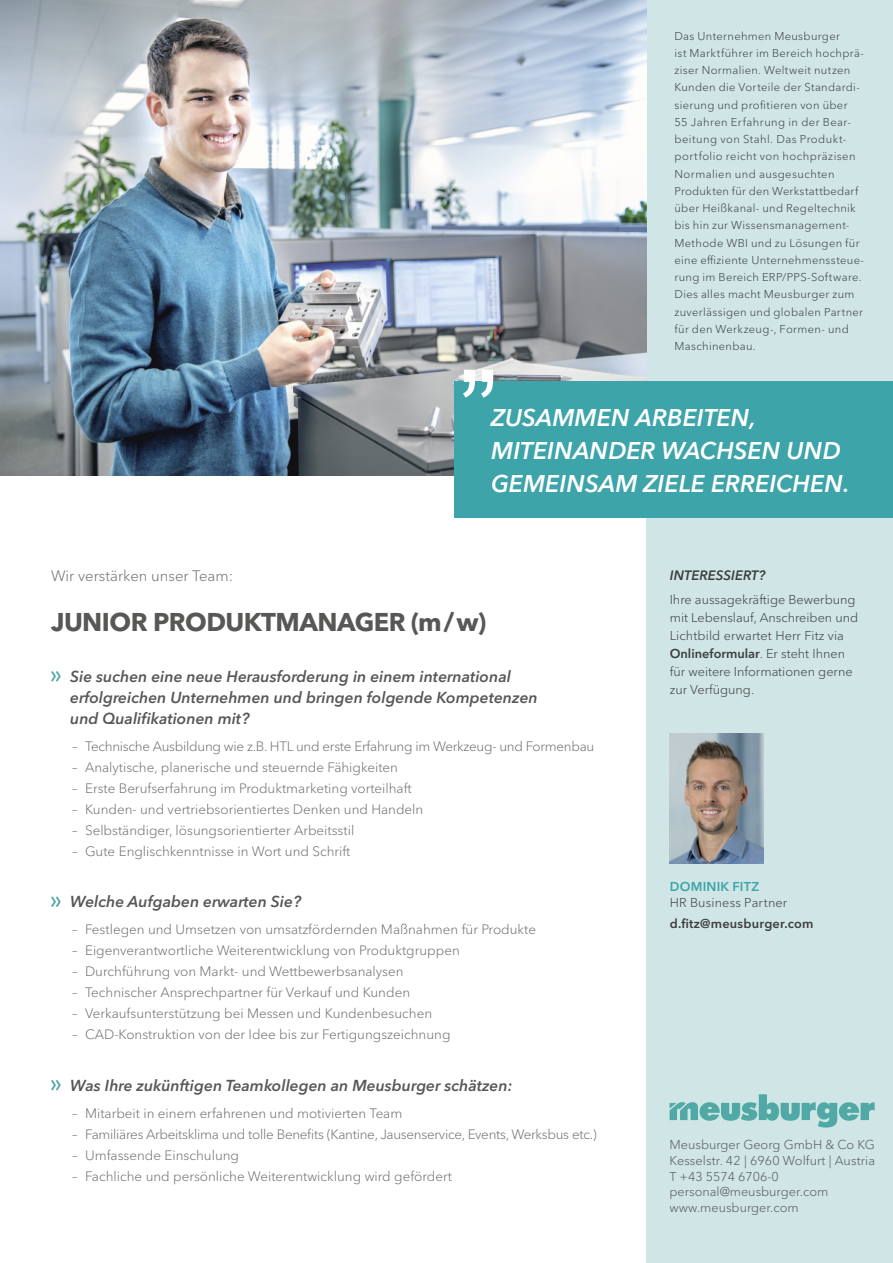
<style>
.page{position:relative;width:893px;height:1263px;background:#fff}
.page>*{position:absolute;margin:0;border:0;box-sizing:border-box;transform-origin:0 0}
.TITEL{font:700 25.5px "Avenir Next W1 G";letter-spacing:-.02em;color:#575756}
.t1{font:italic 600 24px/33px "Avenir Next W1 G";letter-spacing:.005em;color:#fff}
.FRAGE{font:italic 600 15.75px/21px "Avenir Next W1 G";color:#575756}
.Wir_verstärken_unser{font:300 15px "Avenir Next W1 G";color:#6e6e6e}
.t2{font:300 13.5px "Avenir Next W1 G";color:#6e6e6e}
.t3{font:300 13.5px "Avenir Next W1 G";letter-spacing:-.02em;color:#6e6e6e}
.t4{font:italic 600 13.5px "Avenir Next W1 G";color:#3d3d3c}
.t5{font:300 12.75px/18px "Avenir Next W1 G";color:#3d3d3c}
.t6{font:300 12.75px/15.8px "Avenir Next W1 G";color:#575756}
.t7{font:600 12.75px "Avenir Next W1 G";letter-spacing:.015em;color:#3d3d3c}
.t8{font:600 12.75px "Avenir Next W1 G";letter-spacing:.02em;color:#3da4a9}
.t9{font:300 11.25px/17.2px "Avenir Next W1 G";letter-spacing:.03em;color:#3d3d3c}
.s1{font-weight:600}
</style>
<div class="page">
<div style="left:646px;top:0;width:247px;height:1263px;background:#cfe5e6"></div>
<img style="left:670px;top:734px;width:94px;height:129px">
<img style="left:0;top:0;width:646px;height:475px">
<svg style="left:51px;top:671px;width:10px;height:11px"></svg>
<svg style="left:51px;top:896px;width:10px;height:11px"></svg>
<svg style="left:51px;top:1080px;width:10px;height:10px"></svg>
<div style="left:454px;top:382px;width:439px;height:136px;background:#3da4a9"></div>
<svg style="left:463px;top:370px;width:30px;height:28px"></svg>
<svg style="left:670px;top:1094px;width:205px;height:33px"></svg>
<p class="t9" style="left:674px;top:27px;width:191px">Das Unternehmen Meusburger<br>ist Marktführer im Bereich hochprä&shy;ziser Normalien. Weltweit nutzen<br>Kunden die Vorteile der Standardi&shy;sierung und profitieren von über<br>55 Jahren Erfahrung in der Bear&shy;beitung von Stahl. Das Produkt&shy;portfolio reicht von hochpräzisen<br>Normalien und ausgesuchten<br>Produkten für den Werkstattbedarf über Heißkanal- und Regeltechnik bis hin zur Wissensmanagement-<br>Methode WBI und zu Lösungen für eine effiziente Unternehmenssteue&shy;rung im Bereich ERP/PPS-Software.<br>Dies alles macht Meusburger zum zuverlässigen und globalen Partner für den Werkzeug-, Formen- und<br>Maschinenbau.</p>
<h2 class="t1" style="left:491px;top:401px;width:360px">ZUSAMMEN ARBEITEN,<br>MITEINANDER WACHSEN UND<br>GEMEINSAM ZIELE ERREICHEN.</h2>
<p class="Wir_verstärken_unser" style="left:51px;top:567px;width:184px">Wir verstärken unser Team:</p>
<p class="TITEL" style="left:51px;top:606px;width:437px">JUNIOR PRODUKTMANAGER (m/w)</p>
<p class="FRAGE" style="left:70px;top:666px;width:469px">Sie suchen eine neue Herausforderung in einem international erfolgreichen Unternehmen und bringen folgende Kompetenzen und Qualifikationen mit?</p>
<p class="t3" style="left:72px;top:738px;width:524px">– Technische Ausbildung wie z.B. HTL und erste Erfahrung im Werkzeug- und Formenbau</p>
<p class="t2" style="left:72px;top:759px;width:327px">– Analytische, planerische und steuernde Fähigkeiten</p>
<p class="t2" style="left:72px;top:780px;width:341px">– Erste Berufserfahrung im Produktmarketing vorteilhaft</p>
<p class="t2" style="left:72px;top:801px;width:353px">– Kunden- und vertriebsorientiertes Denken und Handeln</p>
<p class="t2" style="left:72px;top:822px;width:284px">– Selbständiger, lösungsorientierter Arbeitsstil</p>
<p class="t2" style="left:72px;top:843px;width:280px">– Gute Englischkenntnisse in Wort und Schrift</p>
<p class="FRAGE" style="left:70px;top:891px;width:232px">Welche Aufgaben erwarten Sie?</p>
<p class="t2" style="left:72px;top:922px;width:465px">– Festlegen und Umsetzen von umsatzfördernden Maßnahmen für Produkte</p>
<p class="t2" style="left:72px;top:943px;width:389px">– Eigenverantwortliche Weiterentwicklung von Produktgruppen</p>
<p class="t2" style="left:72px;top:964px;width:333px">– Durchführung von Markt- und Wettbewerbsanalysen</p>
<p class="t2" style="left:72px;top:985px;width:339px">– Technischer Ansprechpartner für Verkauf und Kunden</p>
<p class="t2" style="left:72px;top:1006px;width:361px">– Verkaufsunterstützung bei Messen und Kundenbesuchen</p>
<p class="t2" style="left:72px;top:1027px;width:380px">– CAD-Konstruktion von der Idee bis zur Fertigungszeichnung</p>
<p class="FRAGE" style="left:70px;top:1074px;width:444px">Was Ihre zukünftigen Teamkollegen an Meusburger schätzen:</p>
<p class="t2" style="left:72px;top:1105px;width:331px">– Mitarbeit in einem erfahrenen und motivierten Team</p>
<p class="t3" style="left:72px;top:1126px;width:526px">– Familiäres Arbeitsklima und tolle Benefits (Kantine, Jausenservice, Events, Werksbus etc.)</p>
<p class="t2" style="left:72px;top:1147px;width:168px">– Umfassende Einschulung</p>
<p class="t2" style="left:72px;top:1168px;width:381px">– Fachliche und persönliche Weiterentwicklung wird gefördert</p>
<p class="t4" style="left:670px;top:567px;width:97px">INTERESSIERT?</p>
<p class="t5" style="left:670px;top:591px;width:190px">Ihre aussagekräftige Bewerbung mit Lebenslauf, Anschreiben und<br>Lichtbild erwartet Herr Fitz via<br><span class="s1">Onlineformular</span>. Er steht Ihnen für weitere Informationen gerne zur Verfügung.</p>
<p class="t8" style="left:670px;top:879px;width:91px">DOMINIK FITZ</p>
<p class="t5" style="left:670px;top:893px;width:119px">HR Business Partner</p>
<p class="t7" style="left:670px;top:915px;width:145px">d.fitz@meusburger.com</p>
<p class="t6" style="left:670px;top:1137px;width:207px">Meusburger Georg GmbH &amp; Co KG<br>Kesselstr. 42 | 6960 Wolfurt | Austria<br>T +43 5574 6706-0 personal@meusburger.com www.meusburger.com</p>
</div>
